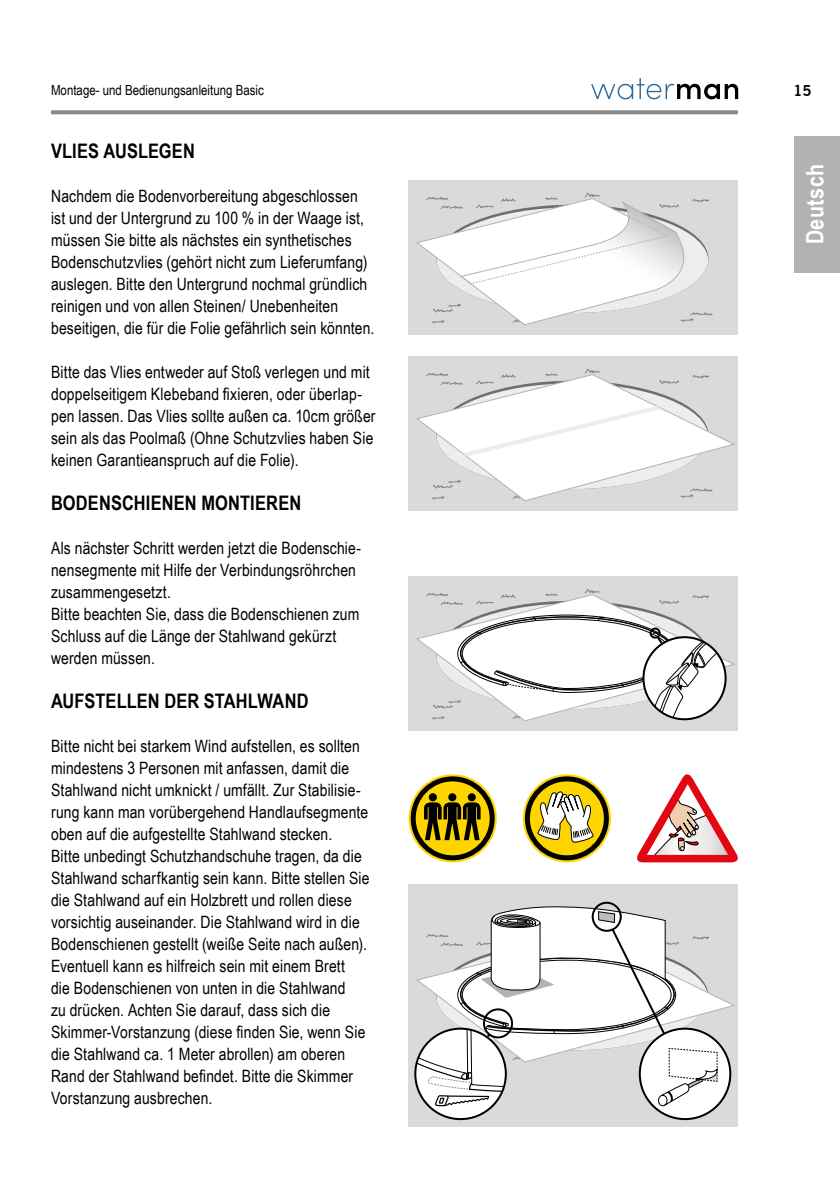
<style>
.page{position:relative;width:840px;height:1191px;background:#fff}
.page>*{position:absolute;margin:0;border:0;box-sizing:border-box;transform-origin:0 0}
.t1{font:700 24px "Arial Narrow";letter-spacing:.02em;color:#fff}
.t2{font:700 20px "Arial Narrow";letter-spacing:.005em;color:#000}
.t3{font:17px/22px "Arial Narrow";letter-spacing:.01em;color:#000}
.t4{font:700 15px "News Gothic BT";color:#000}
.t5{font:14px "Arial Narrow";color:#000}
</style>
<div class="page">
<svg style="left:51px;top:110px;width:686px;height:4px;background:#8f8f8f"></svg>
<div style="left:794px;top:136px;width:45px;height:136px;background:#b3b2b2"></div>
<svg style="left:591px;top:78px;width:146px;height:21px"></svg>
<div style="left:408px;top:180px;width:329px;height:154px;background:#dadada"></div>
<div style="left:408px;top:356px;width:329px;height:154px;background:#dadada"></div>
<svg style="left:416px;top:416px;width:319px;height:76px"></svg>
<svg style="left:416px;top:193px;width:296px;height:132px"></svg>
<svg style="left:425px;top:369px;width:287px;height:132px"></svg>
<div style="left:408px;top:576px;width:329px;height:154px;background:#dadada"></div>
<svg style="left:425px;top:589px;width:300px;height:132px"></svg>
<svg style="left:522px;top:774px;width:88px;height:88px;background:#bc9e09"></svg>
<svg style="left:536px;top:791px;width:58px;height:52px"></svg>
<div style="left:524px;top:776px;width:84px;height:84px;border:5px solid #000;border-radius:50%"></div>
<svg style="left:637px;top:774px;width:101px;height:89px"></svg>
<svg style="left:408px;top:774px;width:88px;height:88px;background:#c3a409"></svg>
<div style="left:410px;top:776px;width:84px;height:84px;border:5px solid #000;border-radius:50%"></div>
<svg style="left:416px;top:793px;width:71px;height:47px;background:#7d6800"></svg>
<div style="left:408px;top:884px;width:329px;height:242px;background:#dadada"></div>
<svg style="left:717px;top:997px;width:18px;height:65px"></svg>
<div style="left:591px;top:901px;width:30px;height:30px;border:2px solid #000;border-radius:50%"></div>
<div style="left:415px;top:1028px;width:90px;height:91px;background:#fff;border-radius:50%"></div>
<div style="left:639px;top:1028px;width:90px;height:91px;background:#fff;border-radius:50%"></div>
<svg style="left:415px;top:905px;width:302px;height:202px"></svg>
<p class="t5" style="left:51px;top:80px;width:214px">Montage- und Bedienungsanleitung Basic</p>
<p class="t2" style="left:51px;top:136px;width:145px">VLIES AUSLEGEN</p>
<p class="t3" style="left:51px;top:184px;width:324px">Nachdem die Bodenvorbereitung abgeschlossen ist und der Untergrund zu 100 % in der Waage ist, müssen Sie bitte als nächstes ein synthetisches Bodenschutzvlies (gehört nicht zum Lieferumfang) auslegen. Bitte den Untergrund nochmal gründlich reinigen und von allen Steinen/ Unebenheiten beseitigen, die für die Folie gefährlich sein könnten.</p>
<p class="t3" style="left:51px;top:360px;width:326px">Bitte das Vlies entweder auf Stoß verlegen und mit doppelseitigem Klebeband fixieren, oder überlap&shy;pen lassen. Das Vlies sollte außen ca. 10cm größer sein als das Poolmaß (Ohne Schutzvlies haben Sie keinen Garantieanspruch auf die Folie).</p>
<p class="t2" style="left:51px;top:488px;width:251px">BODENSCHIENEN MONTIEREN</p>
<p class="t3" style="left:51px;top:536px;width:311px">Als nächster Schritt werden jetzt die Bodenschie&shy;nensegmente mit Hilfe der Verbindungsröhrchen zusammengesetzt.<br>Bitte beachten Sie, dass die Bodenschienen zum Schluss auf die Länge der Stahlwand gekürzt werden müssen.</p>
<p class="t2" style="left:51px;top:686px;width:259px">AUFSTELLEN DER STAHLWAND</p>
<p class="t3" style="left:51px;top:734px;width:320px">Bitte nicht bei starkem Wind aufstellen, es sollten mindestens 3 Personen mit anfassen, damit die Stahlwand nicht umknickt / umfällt. Zur Stabilisie&shy;rung kann man vorübergehend Handlaufsegmente oben auf die aufgestellte Stahlwand stecken.<br>Bitte unbedingt Schutzhandschuhe tragen, da die Stahlwand scharfkantig sein kann. Bitte stellen Sie die Stahlwand auf ein Holzbrett und rollen diese vorsichtig auseinander. Die Stahlwand wird in die Bodenschienen gestellt (weiße Seite nach außen).<br>Eventuell kann es hilfreich sein mit einem Brett<br>die Bodenschienen von unten in die Stahlwand<br>zu drücken. Achten Sie darauf, dass sich die Skimmer-Vorstanzung (diese finden Sie, wenn Sie die Stahlwand ca. 1 Meter abrollen) am oberen Rand der Stahlwand befindet. Bitte die Skimmer Vorstanzung ausbrechen.</p>
<p class="t4" style="left:793px;top:82px;width:20px">15</p>
<h1 class="t1" style="left:796px;top:244px;width:82px;rotate:-90deg">Deutsch</h1>
</div>
